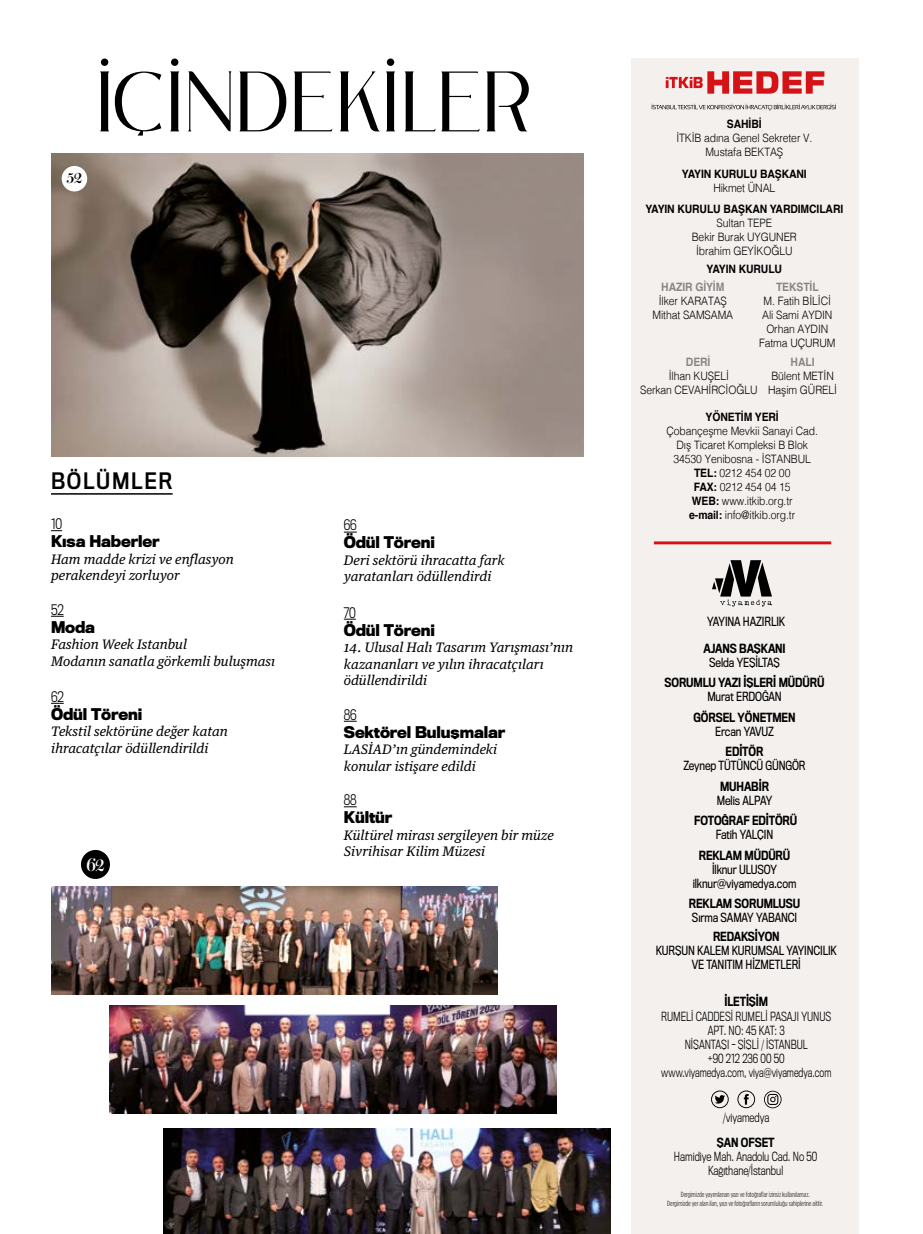
<style>
.page{position:relative;width:923px;height:1234px;background:#fff}
.page>*{position:absolute;margin:0;border:0;box-sizing:border-box;transform-origin:0 0}
.t1{font:21px "Titling Gothic FB Narrow Standard";letter-spacing:.08em;color:#000}
.t2{font:19.35px "Brunel Poster Roman No 2";color:#fff;scale:.9 1}
.t3{font:17.1px "Brunel Poster Roman No 2";color:#000;scale:.9 1}
.t4{font:700 15px "Titling Gothic FB Normal";letter-spacing:-.01em;color:#000;scale:.9 1}
.t5{font:300 13.5px "Titling Gothic FB Narrow";letter-spacing:-.01em;color:#000;scale:.9 1}
.t6{font:italic 13.2px/16.5px "Guardian Text Egyp";color:#000}
.t7{font:11.7px/14.1px "Titling Gothic FB Narrow";letter-spacing:-.01em;color:#000;text-align:center;scale:.9 1}
.t8{font:300 11.7px/14.1px "Titling Gothic FB Narrow";color:#000;text-align:center;scale:.85 1}
.t9{font:500 11.7px "Titling Gothic FB Narrow";letter-spacing:-.01em;color:#000;scale:.9 1}
.t10{font:300 11.55px/13.8px "Helvetica";letter-spacing:-.01em;color:#000;text-align:center;scale:.9 1}
.t11{font:700 11.55px "Helvetica";letter-spacing:-.01em;color:#000;scale:.9 1}
.t12{font:700 11.55px "Helvetica";letter-spacing:-.01em;color:#878787;scale:.9 1}
.t13{font:7.5px/9px "Gotham Condensed";letter-spacing:-.015em;color:#3c3c3b;text-align:center}
.s1{font-weight:700}
</style>
<div class="page">
<div style="left:81px;top:849px;width:29px;height:29px;background:#000;border-radius:50%"></div>
<img style="left:51px;top:153px;width:532px;height:303px">
<svg style="left:100px;top:58px;width:429px;height:77px"></svg>
<hr style="left:51px;top:493px;width:122px;height:1px;background:#000">
<svg style="left:51px;top:616px;width:13px;height:1px"></svg>
<svg style="left:51px;top:703px;width:13px;height:1px"></svg>
<svg style="left:344px;top:531px;width:13px;height:1px"></svg>
<svg style="left:344px;top:618px;width:12px;height:1px"></svg>
<svg style="left:344px;top:720px;width:13px;height:1px"></svg>
<svg style="left:344px;top:806px;width:13px;height:1px"></svg>
<div style="left:62px;top:166px;width:25px;height:25px;background:#fff;border-radius:50%"></div>
<div style="left:631px;top:58px;width:228px;height:1175px;background:#f4f0ee"></div>
<hr style="left:654px;top:541px;width:177px;height:3px;background:#d51317">
<svg style="left:712px;top:560px;width:60px;height:46px"></svg>
<svg style="left:711px;top:1090px;width:17px;height:17px"></svg>
<svg style="left:737px;top:1090px;width:18px;height:17px"></svg>
<svg style="left:764px;top:1090px;width:17px;height:17px"></svg>
<svg style="left:666px;top:71px;width:158px;height:23px"></svg>
<svg style="left:651px;top:104px;width:184px;height:6px"></svg>
<img style="left:51px;top:886px;width:446px;height:108px">
<img style="left:110px;top:1005px;width:446px;height:108px">
<img style="left:163px;top:1128px;width:447px;height:105px">
<p class="t3" style="left:67px;top:165px;width:18px">52</p>
<h1 class="t1" style="left:51px;top:468px;width:123px">BÖLÜMLER</h1>
<p class="t5" style="left:51px;top:516px;width:14px">10</p>
<p class="t4" style="left:51px;top:530px;width:122px">Kısa Haberler</p>
<p class="t6" style="left:51px;top:549px;width:184px">Ham madde krizi ve enflasyon perakendeyi zorluyor</p>
<p class="t5" style="left:51px;top:601px;width:16px">52</p>
<p class="t4" style="left:51px;top:616px;width:51px">Moda</p>
<p class="t6" style="left:51px;top:634px;width:226px">Fashion Week Istanbul<br>Modanın sanatla görkemli buluşması</p>
<p class="t5" style="left:51px;top:688px;width:16px">62</p>
<p class="t4" style="left:51px;top:703px;width:103px">Ödül Töreni</p>
<p class="t6" style="left:51px;top:721px;width:178px">Tekstil sektörüne değer katan ihracatçılar ödüllendirildi</p>
<h2 class="t2" style="left:86px;top:850px;width:22px">62</h2>
<p class="t5" style="left:344px;top:517px;width:16px">66</p>
<p class="t4" style="left:344px;top:532px;width:103px">Ödül Töreni</p>
<p class="t6" style="left:344px;top:550px;width:162px">Deri sektörü ihracatta fark yaratanları ödüllendirdi</p>
<p class="t5" style="left:344px;top:604px;width:15px">70</p>
<p class="t4" style="left:344px;top:619px;width:103px">Ödül Töreni</p>
<p class="t6" style="left:344px;top:637px;width:231px">14. Ulusal Halı Tasarım Yarışması’nın kazananları ve yılın ihracatçıları ödüllendirildi</p>
<p class="t5" style="left:344px;top:706px;width:16px">86</p>
<p class="t4" style="left:344px;top:721px;width:181px">Sektörel Buluşmalar</p>
<p class="t6" style="left:344px;top:739px;width:155px">LASİAD’ın gündemindeki konular istişare edildi</p>
<p class="t5" style="left:344px;top:791px;width:16px">88</p>
<p class="t4" style="left:344px;top:806px;width:55px">Kültür</p>
<p class="t6" style="left:344px;top:825px;width:211px">Kültürel mirası sergileyen bir müze<br>Sivrihisar Kilim Müzesi</p>
<p class="t11" style="left:727px;top:115px;width:40px">SAHİBİ</p>
<p class="t10" style="left:676px;top:130px;width:152px">İTKİB adına Genel Sekreter V.<br>Mustafa BEKTAŞ</p>
<p class="t10" style="left:713px;top:181px;width:70px">Hikmet ÜNAL</p>
<p class="t10" style="left:692px;top:215px;width:118px">Sultan TEPE<br>Bekir Burak UYGUNER<br>İbrahim GEYİKOĞLU</p>
<p class="t11" style="left:682px;top:165px;width:140px">YAYIN KURULU BAŞKANI</p>
<p class="t11" style="left:645px;top:200px;width:221px">YAYIN KURULU BAŞKAN YARDIMCILARI</p>
<p class="t11" style="left:706px;top:259px;width:85px">YAYIN KURULU</p>
<p class="t12" style="left:661px;top:278px;width:72px">HAZIR GIYIM</p>
<p class="t12" style="left:776px;top:278px;width:49px">TEKSTİL</p>
<p class="t10" style="left:652px;top:293px;width:91px">İlker KARATAŞ<br>Mithat SAMSAMA</p>
<p class="t10" style="left:759px;top:293px;width:86px">M. Fatih BİLİCİ<br>Ali Sami AYDIN<br>Orhan AYDIN<br>Fatma UÇURUM</p>
<p class="t10" style="left:768px;top:368px;width:78px;text-align:left">Bülent METİN<br>Haşim GÜRELİ</p>
<p class="t12" style="left:686px;top:352px;width:29px">DERİ</p>
<p class="t12" style="left:790px;top:352px;width:28px">HALI</p>
<p class="t10" style="left:640px;top:368px;width:132px">İlhan KUŞELİ<br>Serkan CEVAHİRCİOĞLU</p>
<p class="t11" style="left:705px;top:408px;width:83px">YÖNETİM YERİ</p>
<p class="t10" style="left:666px;top:423px;width:170px">Çobançeşme Mevkii Sanayi Cad.<br>Dış Ticaret Kompleksi B Blok<br>34530 Yenibosna - İSTANBUL<br><span class="s1">TEL:</span> 0212 454 02 00<br><span class="s1">FAX:</span> 0212 454 04 15<br><span class="s1">WEB:</span> www.itkib.org.tr<br><span class="s1">e-mail:</span> info@itkib.org.tr</p>
<p class="t7" style="left:707px;top:614px;width:88px">YAYINA HAZIRLIK</p>
<p class="t9" style="left:703px;top:640px;width:93px">AJANS BAŞKANI</p>
<p class="t7" style="left:709px;top:655px;width:80px">Selda YEŞİLTAŞ</p>
<p class="t9" style="left:664px;top:675px;width:179px">SORUMLU YAZI İŞLERİ MÜDÜRÜ</p>
<p class="t7" style="left:707px;top:689px;width:84px">Murat ERDOĞAN</p>
<p class="t9" style="left:693px;top:709px;width:115px">GÖRSEL YÖNETMEN</p>
<p class="t7" style="left:715px;top:724px;width:67px">Ercan YAVUZ</p>
<p class="t9" style="left:725px;top:744px;width:44px">EDİTÖR</p>
<p class="t7" style="left:683px;top:758px;width:137px">Zeynep TÜTÜNCÜ GÜNGÖR</p>
<p class="t9" style="left:720px;top:778px;width:56px">MUHABIR</p>
<p class="t7" style="left:717px;top:793px;width:63px">Melis ALPAY</p>
<p class="t9" style="left:694px;top:813px;width:116px">FOTOĞRAF EDİTÖRÜ</p>
<p class="t7" style="left:716px;top:827px;width:65px">Fatih YALÇIN</p>
<p class="t9" style="left:698px;top:847px;width:103px">REKLAM MÜDÜRÜ</p>
<p class="t7" style="left:692px;top:862px;width:117px">İlknur ULUSOY ilknur@viyamedya.com</p>
<p class="t9" style="left:689px;top:896px;width:125px">REKLAM SORUMLUSU</p>
<p class="t7" style="left:692px;top:910px;width:118px">Sırma SAMAY YABANCI</p>
<p class="t9" style="left:713px;top:928px;width:75px">REDAKSİYON</p>
<p class="t7" style="left:655px;top:943px;width:203px">KURŞUN KALEM KURUMSAL YAYINCILIK<br>VE TANITIM HIZMETLERI</p>
<p class="t9" style="left:724px;top:994px;width:50px">İLETIŞIM</p>
<p class="t8" style="left:661px;top:1009px;width:202px">RUMELI CADDESI RUMELI PASAJI YUNUS<br>APT. NO: 45 KAT: 3<br>NIŞANTAŞI - ŞIŞLI / İSTANBUL<br>+90 212 236 00 50<br>www.viyamedya.com, viya@viyamedya.com</p>
<p class="t8" style="left:723px;top:1110px;width:56px">/viyamedya</p>
<p class="t9" style="left:717px;top:1134px;width:65px">ŞAN OFSET</p>
<p class="t8" style="left:674px;top:1148px;width:170px">Hamidiye Mah. Anadolu Cad. No 50<br>Kağıthane/İstanbul</p>
<p class="t13" style="left:667px;top:1189px;width:157px">Dergimizde yayımlanan yazı ve fotoğraflar izinsiz kullanılamaz.<br>Dergimizde yer alan ilan, yazı ve fotoğrafların sorumluluğu sahiplerine aittir.</p>
</div>
